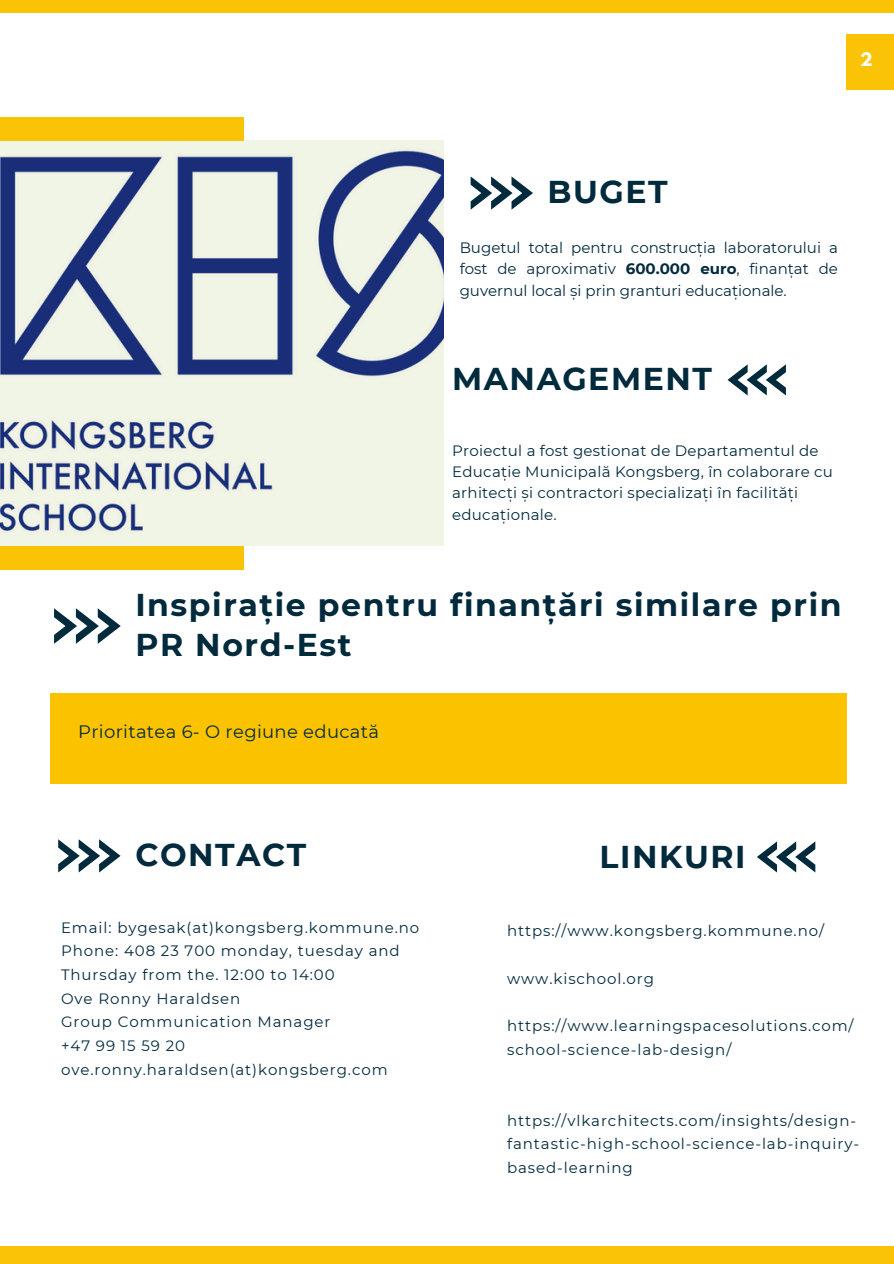
<style>
.page{position:relative;width:894px;height:1264px;background:#fff}
.page>*{position:absolute;margin:0;border:0;box-sizing:border-box;transform-origin:0 0}
.t1{font:700 31.5px/40.5px "Montserrat";letter-spacing:.05em;color:#022a3d}
.t2{font:18px "Montserrat";letter-spacing:.015em;color:#022a3d}
.t3{font:700 16.5px "League Spartan";color:#fff}
.t4{font:15px/23.7px "Montserrat";letter-spacing:.06em;color:#022a3d}
.t5{font:15px/21.3px "Montserrat";letter-spacing:.015em;color:#022a3d}
.s1{font-weight:700}
</style>
<div class="page">
<div style="left:0;top:0;width:893px;height:13px;background:#fbc305"></div>
<div style="left:846px;top:34px;width:47px;height:55px;background:#fbc305"></div>
<svg style="left:470px;top:176px;width:63px;height:34px"></svg>
<div style="left:0;top:1246px;width:893px;height:17px;background:#fbc305"></div>
<img style="left:0;top:140px;width:443px;height:406px">
<div style="left:0;top:117px;width:243px;height:23px;background:#fbc305"></div>
<div style="left:0;top:546px;width:243px;height:23px;background:#fbc305"></div>
<svg style="left:727px;top:364px;width:58px;height:31px"></svg>
<svg style="left:54px;top:608px;width:67px;height:36px"></svg>
<div style="left:50px;top:693px;width:796px;height:90px;background:#fbc200"></div>
<svg style="left:58px;top:839px;width:62px;height:33px"></svg>
<svg style="left:757px;top:841px;width:58px;height:31px"></svg>
<p class="t3" style="left:859px;top:51px;width:14px">2</p>
<h1 class="t1" style="left:547px;top:172px;width:122px">BUGET</h1>
<p class="t4" style="left:459px;top:237px;width:379px;line-height:21.3px;text-align:justify">Bugetul total pentru construcția laboratorului a fost de aproximativ <span class="s1">600.000 euro</span>, finanțat de guvernul local și prin granturi educaționale.</p>
<h1 class="t1" style="left:452px;top:358px;width:261px">MANAGEMENT</h1>
<p class="t5" style="left:452px;top:439px;width:382px">Proiectul a fost gestionat de Departamentul de Educație Municipală Kongsberg, în colaborare cu arhitecți și contractori specializați în facilități educaționale.</p>
<p class="t1" style="left:135px;top:584px;width:707px">Inspirație pentru finanțări similare prin<br>PR Nord-Est</p>
<p class="t2" style="left:78px;top:720px;width:302px">Prioritatea 6- O regiune educată</p>
<h2 class="t1" style="left:135px;top:834px;width:172px">CONTACT</h2>
<p class="t1" style="left:599px;top:836px;width:147px">LINKURI</p>
<h3 class="t4" style="left:61px;top:915px;width:360px">Email: bygesak(at)kongsberg.kommune.no</h3>
<p class="t4" style="left:61px;top:939px;width:340px">Phone: 408 23 700 monday, tuesday and<br>Thursday from the. 12:00 to 14:00</p>
<h1 class="t4" style="left:61px;top:986px;width:181px">Ove Ronny Haraldsen</h1>
<h1 class="t4" style="left:61px;top:1010px;width:271px">Group Communication Manager</h1>
<p class="t4" style="left:61px;top:1033px;width:125px">+47 99 15 59 20</p>
<p class="t4" style="left:61px;top:1057px;width:328px">ove.ronny.haraldsen(at)kongsberg.com</p>
<p class="t4" style="left:507px;top:919px;width:318px">https://www.kongsberg.kommune.no/</p>
<p class="t4" style="left:507px;top:966px;width:148px">www.kischool.org</p>
<p class="t4" style="left:507px;top:1013px;width:348px">https://www.learningspacesolutions.com/ school-science-lab-design/</p>
<p class="t4" style="left:507px;top:1108px;width:353px">https://vlkarchitects.com/insights/design&shy;fantastic-high-school-science-lab-inquiry&shy;based-learning</p>
</div>
